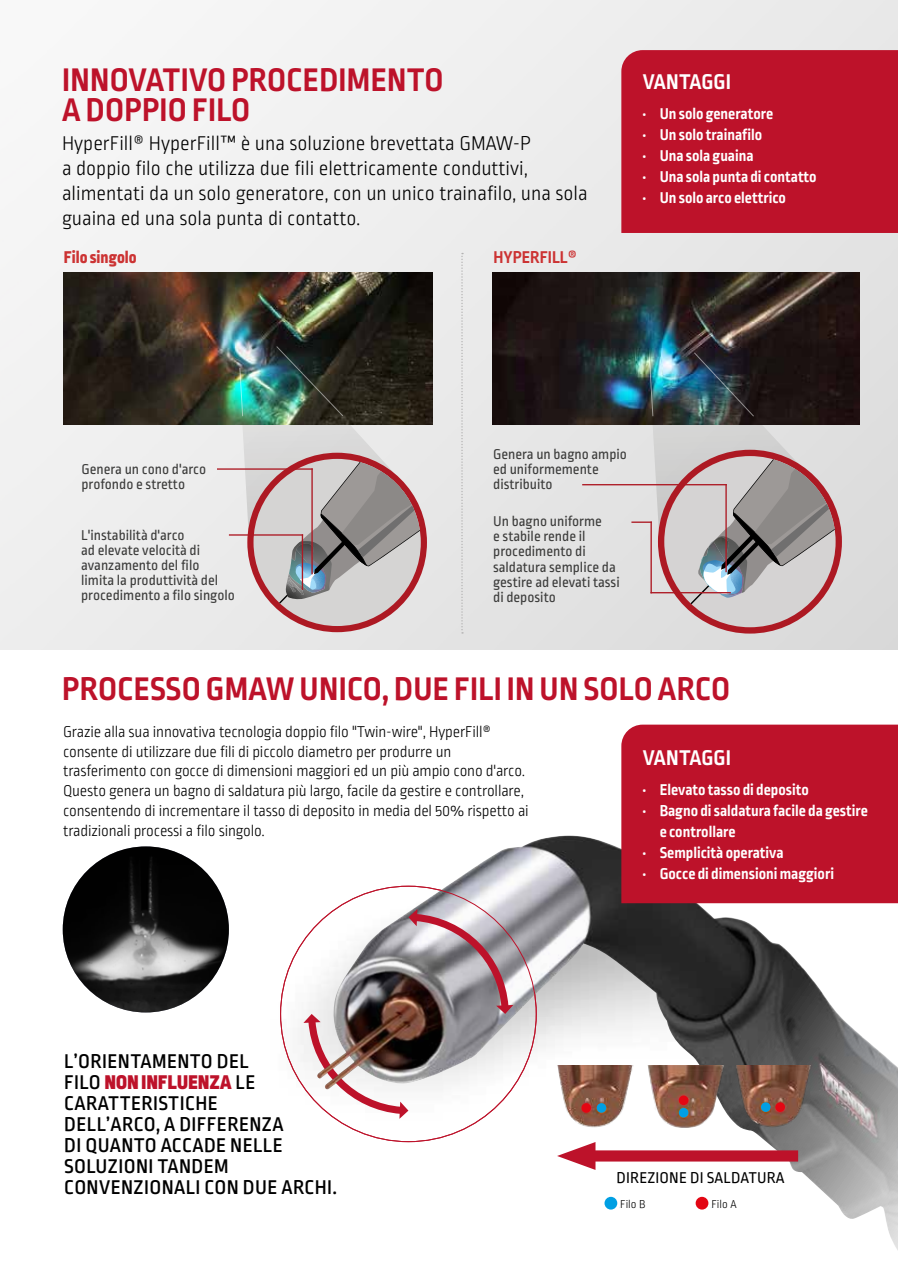
<style>
.page{position:relative;width:898px;height:1263px;background:#fff}
.page>*{position:absolute;margin:0;border:0;box-sizing:border-box;transform-origin:0 0}
.t1{font:700 34.5px/30px "Ropa Sans Pro";letter-spacing:.01em;color:#bd122a}
.t2{font:700 22.5px "Ropa Sans Pro";letter-spacing:.01em;color:#fff}
.t3{font:300 21px/25.2px "Ropa Sans Pro";color:#000}
.t4{font:500 21px/21px "Ropa Sans Pro";letter-spacing:.02em;color:#000}
.t5{font:800 18px "Ropa Sans Pro";color:#c33}
.t6{font:700 18px "Ropa Sans Pro";color:#c33}
.t7{font:300 16.5px/19.8px "Ropa Sans Pro";letter-spacing:-.01em;color:#000}
.t8{font:700 16.5px/21px "Ropa Sans Pro";color:#fff}
.t9{font:16.5px "Ropa Sans Pro";letter-spacing:.01em;color:#000}
.t10{font:15px/15.1px "Ropa Sans Pro";color:#3c3c3b}
.t11{font:300 12px "Ropa Sans Pro";color:#000}
.t12{font:1.5px "Ropa Sans Pro";color:#009fe3}
.s1{font-weight:900;color:#bd122a}
</style>
<div class="page">
<img style="left:335px;top:835px;width:279px;height:375px">
<svg style="left:303px;top:909px;width:210px;height:210px"></svg>
<img style="left:0;top:0;width:897px;height:649px">
<img style="left:492px;top:272px;width:366px;height:152px">
<img style="left:64px;top:272px;width:368px;height:152px">
<hr style="left:217px;top:468px;width:95px;height:2px;background:#ad1923">
<hr style="left:229px;top:534px;width:74px;height:2px;background:#ad1923">
<hr style="left:582px;top:484px;width:144px;height:1px;background:#ad1923">
<hr style="left:631px;top:521px;width:20px;height:2px;background:#ad1923">
<img style="left:648px;top:345px;width:187px;height:282px">
<img style="left:239px;top:344px;width:181px;height:282px">
<svg style="left:461px;top:253px;width:2px;height:381px"></svg>
<img style="left:63px;top:846px;width:166px;height:166px;border-radius:83px">
<div style="left:621px;top:50px;width:276px;height:183px;background:#bd122a"></div>
<svg style="left:614px;top:846px;width:283px;height:403px"></svg>
<div style="left:621px;top:725px;width:276px;height:178px;background:#bd122a"></div>
<img style="left:897px;top:833px;width:1px;height:417px">
<div style="left:695px;top:1197px;width:13px;height:12px;background:#e30613;border-radius:50%"></div>
<div style="left:579px;top:1150px;width:218px;height:11px;background:#bd122a"></div>
<svg style="left:557px;top:1142px;width:38px;height:28px"></svg>
<img style="left:532px;top:1066px;width:109px;height:66px">
<div style="left:581px;top:1103px;width:10px;height:10px;background:#e30613;border-radius:50%"></div>
<div style="left:596px;top:1103px;width:10px;height:10px;background:#009fe3;border-radius:50%"></div>
<img style="left:721px;top:1066px;width:100px;height:66px">
<div style="left:775px;top:1102px;width:9px;height:10px;background:#e30613;border-radius:50%"></div>
<svg style="left:760px;top:1102px;width:10px;height:10px"></svg>
<img style="left:635px;top:1066px;width:103px;height:63px">
<div style="left:678px;top:1095px;width:10px;height:10px;background:#e30613;border-radius:50%"></div>
<div style="left:678px;top:1108px;width:10px;height:9px;background:#009fe3;border-radius:50%"></div>
<div style="left:604px;top:1197px;width:13px;height:12px;background:#009fe3;border-radius:50%"></div>
<h1 class="t1" style="left:62px;top:67px;width:383px">INNOVATIVO PROCEDIMENTO<br>A DOPPIO FILO</h1>
<p class="t3" style="left:62px;top:132px;width:527px">HyperFill® HyperFill™ è una soluzione brevettata GMAW-P<br>a doppio filo che utilizza due fili elettricamente conduttivi, alimentati da un solo generatore, con un unico trainafilo, una sola guaina ed una sola punta di contatto.</p>
<p class="t5" style="left:64px;top:246px;width:74px">Filo singolo</p>
<p class="t6" style="left:493px;top:247px;width:85px">HYPERFILL®</p>
<h2 class="t2" style="left:642px;top:69px;width:90px">VANTAGGI</h2>
<p class="t8" style="left:642px;top:104px;width:132px">• Un solo generatore</p>
<p class="t8" style="left:642px;top:125px;width:121px">• Un solo trainafilo</p>
<p class="t8" style="left:642px;top:146px;width:112px">• Una sola guaina</p>
<p class="t8" style="left:642px;top:167px;width:175px">• Una sola punta di contatto</p>
<p class="t8" style="left:642px;top:188px;width:145px">• Un solo arco elettrico</p>
<p class="t10" style="left:81px;top:463px;width:126px">Genera un cono d'arco profondo e stretto</p>
<p class="t10" style="left:81px;top:528px;width:155px">L'instabilità d'arco<br>ad elevate velocità di avanzamento del filo limita la produttività del procedimento a filo singolo</p>
<p class="t10" style="left:493px;top:447px;width:135px">Genera un bagno ampio ed uniformemente distribuito</p>
<p class="t10" style="left:493px;top:515px;width:128px">Un bagno uniforme<br>e stabile rende il procedimento di saldatura semplice da gestire ad elevati tassi di deposito</p>
<h1 class="t1" style="left:62px;top:675px;width:669px">PROCESSO GMAW UNICO, DUE FILI IN UN SOLO ARCO</h1>
<p class="t7" style="left:63px;top:722px;width:467px">Grazie alla sua innovativa tecnologia doppio filo "Twin-wire", HyperFill® consente di utilizzare due fili di piccolo diametro per produrre un trasferimento con gocce di dimensioni maggiori ed un più ampio cono d'arco.<br>Questo genera un bagno di saldatura più largo, facile da gestire e controllare, consentendo di incrementare il tasso di deposito in media del 50% rispetto ai tradizionali processi a filo singolo.</p>
<p class="t4" style="left:64px;top:1052px;width:274px">L’ORIENTAMENTO DEL<br>FILO <span class="s1">NON INFLUENZA</span> LE<br>CARATTERISTICHE<br>DELL’ARCO, A DIFFERENZA<br>DI QUANTO ACCADE NELLE<br>SOLUZIONI TANDEM<br>CONVENZIONALI CON DUE ARCHI.</p>
<h2 class="t2" style="left:642px;top:745px;width:90px">VANTAGGI</h2>
<p class="t8" style="left:642px;top:780px;width:168px">• Elevato tasso di deposito</p>
<p class="t8" style="left:659px;top:801px;width:210px;text-indent:-17px">• Bagno di saldatura facile da gestire e controllare</p>
<p class="t8" style="left:642px;top:843px;width:142px">• Semplicità operativa</p>
<p class="t8" style="left:642px;top:864px;width:193px">• Gocce di dimensioni maggiori</p>
<p class="t9" style="left:616px;top:1168px;width:169px">DIREZIONE DI SALDATURA</p>
<p class="t12" style="left:619px;top:1207px;width:2px">|</p>
<p class="t11" style="left:620px;top:1198px;width:27px">Filo B</p>
<p class="t11" style="left:711px;top:1198px;width:27px">Filo A</p>
</div>
